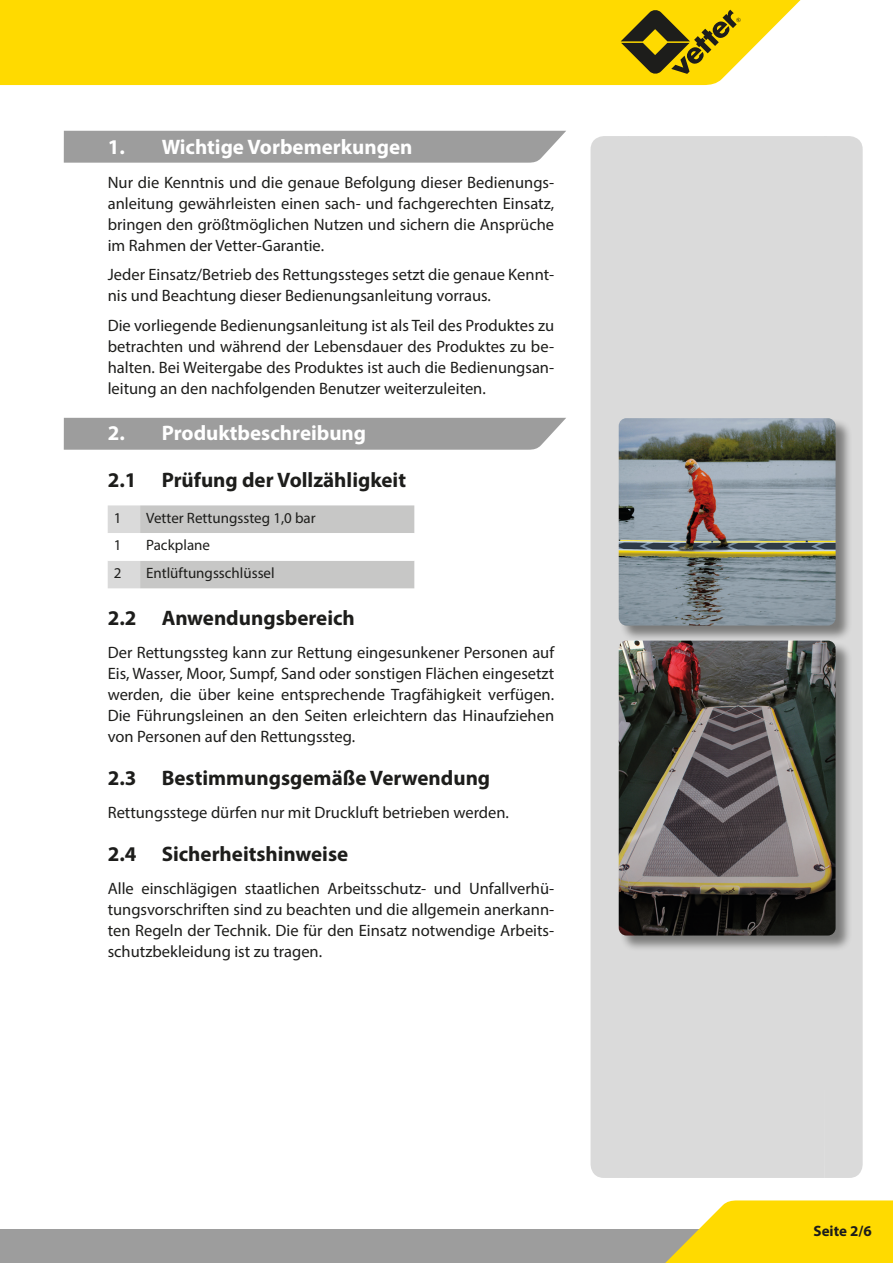
<style>
.page{position:relative;width:893px;height:1263px;background:#fff}
.page>*{position:absolute;margin:0;border:0;box-sizing:border-box;transform-origin:0 0}
.t1{font:700 21px "Myriad Pro";color:#1d1d1b}
.t2{font:700 21px "Myriad Pro";color:#fff}
.t3{font:16.5px/21px "Myriad Pro";color:#1d1d1b;text-align:justify}
.t4{font:15px "Myriad Pro";color:#1d1d1b}
.t5{font:700 15px "Myriad Pro";color:#1d1d1b}
</style>
<div class="page">
<div style="left:0;top:1229px;width:893px;height:34px;background:#9d9d9d"></div>
<div style="left:0;top:0;width:801px;height:85px;background:#ffda00"></div>
<svg style="left:665px;top:1200px;width:228px;height:63px;background:#fadb21"></svg>
<svg style="left:621px;top:10px;width:120px;height:64px;background:#aa930d"></svg>
<div style="left:591px;top:136px;width:37px;height:1042px;background:#dadada"></div>
<div style="left:628px;top:136px;width:196px;height:1042px;background:#dadada"></div>
<div style="left:824px;top:136px;width:39px;height:1042px;background:#dadada"></div>
<div style="left:64px;top:131px;width:502px;height:32px;background:#9d9d9d"></div>
<div style="left:64px;top:418px;width:502px;height:32px;background:#9d9d9d"></div>
<svg style="left:108px;top:505px;width:306px;height:83px"></svg>
<div style="left:619px;top:418px;width:233px;height:224px;background:#1d1d1b;opacity:.5"></div>
<img style="left:619px;top:418px;width:217px;height:207px">
<div style="left:619px;top:641px;width:233px;height:311px;background:#1d1d1b;opacity:.5"></div>
<img style="left:619px;top:641px;width:217px;height:294px">
<p class="t2" style="left:108px;top:133px;width:306px">1. Wichtige Vorbemerkungen</p>
<p class="t3" style="left:108px;top:171px;width:448px">Nur die Kenntnis und die genaue Befolgung dieser Bedienungs&shy;anleitung gewährleisten einen sach- und fachgerechten Einsatz, bringen den größtmöglichen Nutzen und sichern die Ansprüche im Rahmen der Vetter-Garantie.</p>
<p class="t3" style="left:108px;top:264px;width:448px">Jeder Einsatz/Betrieb des Rettungssteges setzt die genaue Kennt&shy;nis und Beachtung dieser Bedienungsanleitung vorraus.</p>
<p class="t3" style="left:108px;top:314px;width:448px">Die vorliegende Bedienungsanleitung ist als Teil des Produktes zu betrachten und während der Lebensdauer des Produktes zu be&shy;halten. Bei Weitergabe des Produktes ist auch die Bedienungsan&shy;leitung an den nachfolgenden Benutzer weiterzuleiten.</p>
<p class="t2" style="left:108px;top:419px;width:260px">2. Produktbeschreibung</p>
<p class="t1" style="left:108px;top:466px;width:300px">2.1 Prüfung der Vollzähligkeit</p>
<p class="t4" style="left:114px;top:508px;width:9px">1</p>
<p class="t4" style="left:146px;top:508px;width:171px">Vetter Rettungssteg 1,0 bar</p>
<p class="t4" style="left:114px;top:536px;width:9px">1</p>
<p class="t4" style="left:146px;top:536px;width:65px">Packplane</p>
<p class="t4" style="left:114px;top:564px;width:9px">2</p>
<p class="t4" style="left:146px;top:564px;width:130px">Entlüftungsschlüssel</p>
<p class="t1" style="left:108px;top:604px;width:249px">2.2 Anwendungsbereich</p>
<p class="t3" style="left:108px;top:642px;width:448px">Der Rettungssteg kann zur Rettung eingesunkener Personen auf Eis, Wasser, Moor, Sumpf, Sand oder sonstigen Flächen eingesetzt werden, die über keine entsprechende Tragfähigkeit verfügen.<br>Die Führungsleinen an den Seiten erleichtern das Hinaufziehen von Personen auf den Rettungssteg.</p>
<p class="t1" style="left:108px;top:764px;width:384px">2.3 Bestimmungsgemäße Verwendung</p>
<p class="t3" style="left:108px;top:802px;width:403px">Rettungsstege dürfen nur mit Druckluft betrieben werden.</p>
<p class="t1" style="left:108px;top:840px;width:242px">2.4 Sicherheitshinweise</p>
<p class="t3" style="left:108px;top:878px;width:448px">Alle einschlägigen staatlichen Arbeitsschutz- und Unfallverhü&shy;tungsvorschriften sind zu beachten und die allgemein anerkann&shy;ten Regeln der Technik. Die für den Einsatz notwendige Arbeits&shy;schutzbekleidung ist zu tragen.</p>
<p class="t5" style="left:813px;top:1221px;width:60px">Seite 2/6</p>
</div>
